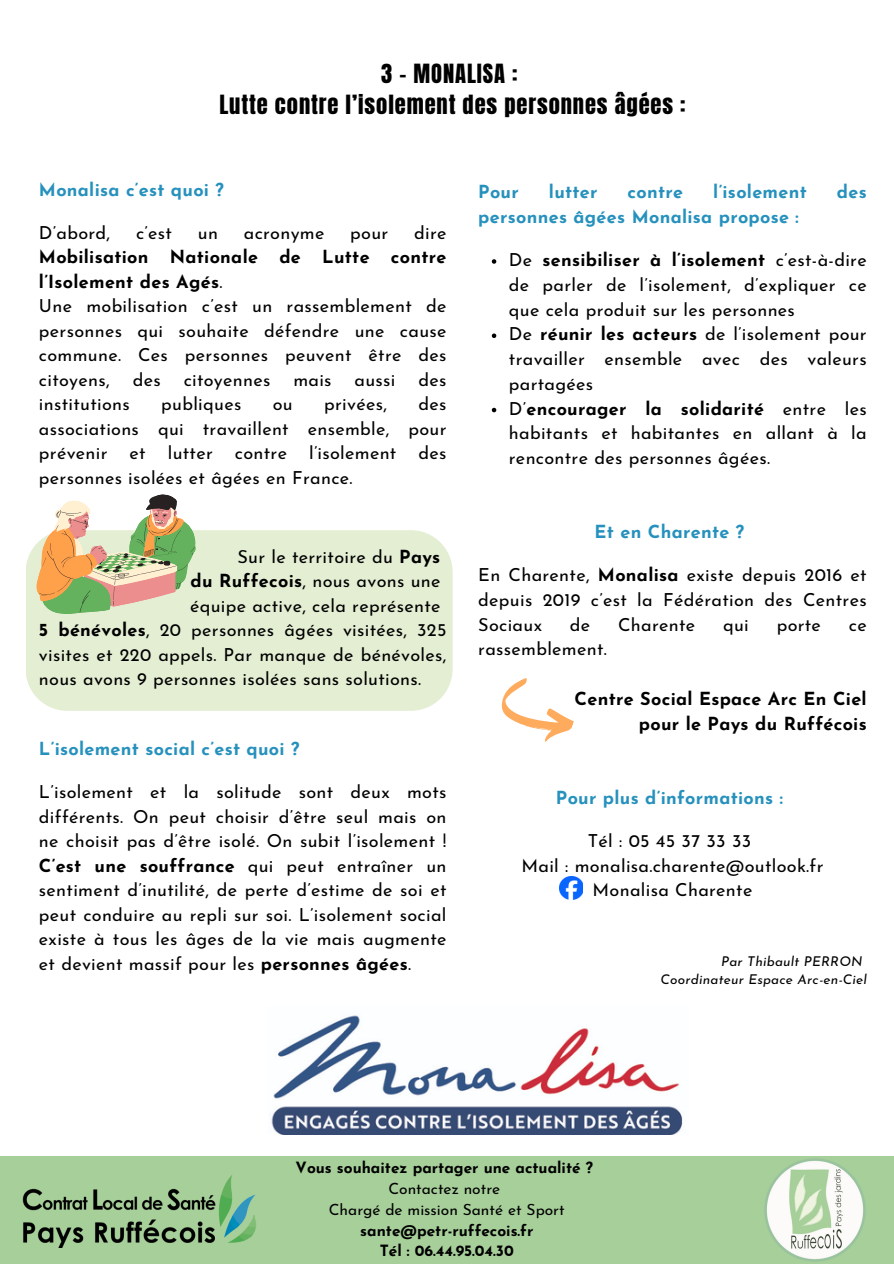
<style>
.page{position:relative;width:894px;height:1264px;background:#fff}
.page>*{position:absolute;margin:0;border:0;box-sizing:border-box;transform-origin:0 0}
.t1{font:22.5px/31.5px "Anton";letter-spacing:.04em;color:#000;text-align:center}
.t2{font:18px/24.5px "Josefin Sans";letter-spacing:.015em;color:#000;text-align:justify}
.t3{font:700 18px "Josefin Sans";letter-spacing:.015em;color:#2691bd}
.t4{font:700 18px/24.8px "Josefin Sans";letter-spacing:.015em;color:#000;text-align:right}
.t5{font:700 15.45px/20.9px "Josefin Sans";color:#000;text-align:center}
.t6{font:italic 13.5px "Josefin Sans";letter-spacing:.015em;color:#000}
.s1{font-weight:700}
.s2{font-weight:400}
</style>
<div class="page">
<div style="left:0;top:1156px;width:893px;height:107px;background:#a7cf9a"></div>
<img style="left:22px;top:1175px;width:234px;height:72px">
<img style="left:765px;top:1159px;width:100px;height:102px">
<svg style="left:491px;top:259px;width:5px;height:5px"></svg>
<svg style="left:491px;top:333px;width:5px;height:5px"></svg>
<svg style="left:491px;top:408px;width:5px;height:4px"></svg>
<img style="left:559px;top:876px;width:23px;height:23px">
<div style="left:26px;top:530px;width:426px;height:180px;background:#e4eed3"></div>
<svg style="left:35px;top:494px;width:161px;height:120px"></svg>
<img style="left:271px;top:1015px;width:412px;height:119px">
<svg style="left:501px;top:678px;width:73px;height:64px"></svg>
<p class="t1" style="left:219px;top:58px;width:467px">3 - MONALISA :<br>Lutte contre l’isolement des personnes âgées :</p>
<h3 class="t3" style="left:39px;top:182px;width:186px">Monalisa c’est quoi ?</h3>
<p class="t2" style="left:39px;top:222px;width:73px">D’abord,</p>
<p class="t2" style="left:136px;top:222px;width:37px">c’est</p>
<p class="t2" style="left:198px;top:222px;width:22px">un</p>
<p class="t2" style="left:244px;top:222px;width:82px">acronyme</p>
<p class="t2" style="left:350px;top:222px;width:40px">pour</p>
<p class="t2" style="left:39px;top:222px;width:409px;text-align:left;text-indent:375px">dire<br><span class="s1">Mobilisation Nationale de Lutte contre l’Isolement des Agés</span>.<br>Une mobilisation c’est un rassemblement de personnes qui souhaite défendre une cause commune. Ces personnes peuvent être des citoyens,</p>
<p class="t2" style="left:133px;top:369px;width:29px">des</p>
<p class="t2" style="left:184px;top:369px;width:88px">citoyennes</p>
<p class="t2" style="left:293px;top:369px;width:40px">mais</p>
<p class="t2" style="left:354px;top:369px;width:42px">aussi</p>
<p class="t2" style="left:418px;top:369px;width:29px">des</p>
<p class="t2" style="left:39px;top:393px;width:409px;text-indent:379px">des associations qui travaillent ensemble, pour prévenir et lutter contre l’isolement des personnes isolées et âgées en France.</p>
<p class="t2" style="left:39px;top:393px;width:92px">institutions</p>
<p class="t2" style="left:161px;top:393px;width:82px">publiques</p>
<p class="t2" style="left:273px;top:393px;width:21px">ou</p>
<p class="t2" style="left:324px;top:393px;width:64px">privées,</p>
<p class="t2" style="left:237px;top:546px;width:204px">Sur le territoire du <span class="s1">Pays</span></p>
<p class="t2" style="left:190px;top:570px;width:251px"><span class="s1">du Ruffecois</span>, nous avons une</p>
<p class="t2" style="left:190px;top:595px;width:252px">équipe active, cela représente</p>
<p class="t2" style="left:39px;top:619px;width:409px"><span class="s1">5 bénévoles</span>, 20 personnes âgées visitées, 325</p>
<p class="t2" style="left:39px;top:644px;width:409px">visites et 220 appels. Par manque de bénévoles,</p>
<p class="t2" style="left:39px;top:668px;width:383px">nous avons 9 personnes isolées sans solutions.</p>
<p class="t3" style="left:39px;top:741px;width:262px">L’isolement social c’est quoi ?</p>
<p class="t2" style="left:39px;top:781px;width:409px">L’isolement et la solitude sont deux mots différents. On peut choisir d’être seul mais on ne choisit pas d’être isolé. On subit l’isolement !<br><span class="s1">C’est une souffrance</span> qui peut entraîner un sentiment d’inutilité, de perte d’estime de soi et peut conduire au repli sur soi. L’isolement social existe à tous les âges de la vie mais augmente et devient massif pour les <span class="s1">personnes âgées</span>.</p>
<h3 class="t3" style="left:478px;top:185px;width:42px">Pour</h3>
<h3 class="t3" style="left:548px;top:185px;width:50px">lutter</h3>
<h3 class="t3" style="left:627px;top:185px;width:57px">contre</h3>
<h3 class="t3" style="left:713px;top:185px;width:95px">l’isolement</h3>
<h3 class="t3" style="left:836px;top:185px;width:31px">des</h3>
<h3 class="t3" style="left:478px;top:210px;width:322px">personnes âgées Monalisa propose :</h3>
<h3 class="t2" style="left:508px;top:249px;width:359px">De <span class="s1">sensibiliser à l’isolement</span> c’est-à-dire de parler de l’isolement, d’expliquer ce que cela produit sur les personnes</h3>
<h2 class="t2" style="left:508px;top:323px;width:359px">De <span class="s1">réunir les acteurs</span> de l’isolement pour travailler ensemble avec des valeurs partagées</h2>
<h3 class="t2" style="left:508px;top:397px;width:359px">D’<span class="s1">encourager la solidarité</span> entre les habitants et habitantes en allant à la rencontre des personnes âgées.</h3>
<h2 class="t3" style="left:594px;top:525px;width:151px">Et en Charente ?</h2>
<p class="t2" style="left:478px;top:564px;width:390px">En Charente, <span class="s1">Monalisa</span> existe depuis 2016 et depuis 2019 c’est la Fédération des Centres Sociaux</p>
<p class="t2" style="left:569px;top:614px;width:22px">de</p>
<p class="t2" style="left:618px;top:614px;width:79px">Charente</p>
<p class="t2" style="left:722px;top:614px;width:27px">qui</p>
<p class="t2" style="left:776px;top:614px;width:46px">porte</p>
<p class="t2" style="left:848px;top:614px;width:19px">ce</p>
<p class="t2" style="left:478px;top:638px;width:130px">rassemblement.</p>
<p class="t4" style="left:574px;top:688px;width:293px">Centre Social Espace Arc En Ciel pour le Pays du Ruffécois</p>
<p class="t3" style="left:555px;top:790px;width:228px">Pour plus d’informations :</p>
<h2 class="t2" style="left:521px;top:829px;width:303px;text-align:center">Tél : 05 45 37 33 33<br>Mail : monalisa.charente@outlook.fr<br>Monalisa Charente</h2>
<h3 class="t6" style="left:721px;top:955px;width:143px">Par Thibault PERRON</h3>
<h2 class="t6" style="left:660px;top:973px;width:207px">Coordinateur Espace Arc-en-Ciel</h2>
<p class="t5" style="left:295px;top:1158px;width:299px">Vous souhaitez partager une actualité ?<br><span class="s2">Contactez notre<br>Chargé de mission Santé et Sport </span>sante@petr-ruffecois.fr<br>Tél : 06.44.95.04.30</p>
</div>
